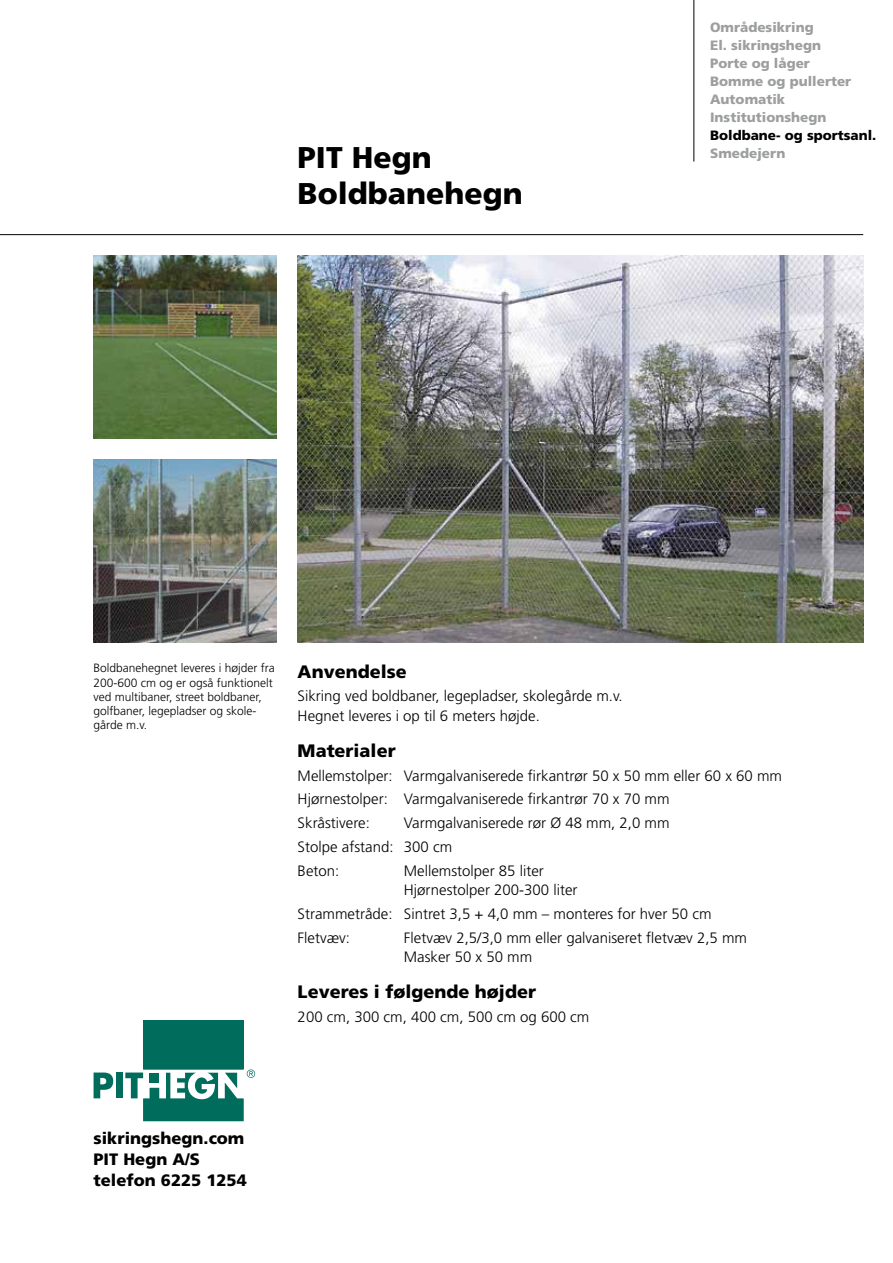
<style>
.page{position:relative;width:893px;height:1263px;background:#fff}
.page>*{position:absolute;margin:0;border:0;box-sizing:border-box;transform-origin:0 0}
.t1{font:900 30px/36px "Frutiger LT";color:#000}
.t2{font:900 18px "Frutiger";color:#000}
.t3{font:900 16.5px/21px "Frutiger";color:#000}
.t4{font:300 15px/23.7px "Frutiger";color:#000}
.t5{font:900 13.5px/18px "Frutiger";color:#9c9e9f}
.t6{font:900 13.5px "Frutiger";color:#000}
.t7{font:300 12px/14.2px "Frutiger";color:#000}
</style>
<div class="page">
<svg style="left:94px;top:1072px;width:19px;height:26px"></svg>
<div style="left:116px;top:1072px;width:7px;height:26px;background:#006d5c"></div>
<div style="left:143px;top:1020px;width:101px;height:49px;background:#006d5c"></div>
<svg style="left:125px;top:1069px;width:130px;height:52px"></svg>
<hr style="left:0;top:234px;width:863px;height:1px;background:#000">
<hr style="left:693px;top:0;width:1px;height:162px;background:#000">
<img style="left:94px;top:459px;width:182px;height:183px">
<img style="left:94px;top:255px;width:182px;height:183px">
<img style="left:298px;top:255px;width:565px;height:387px">
<h1 class="t1" style="left:298px;top:140px;width:227px">PIT Hegn<br>Boldbanehegn</h1>
<p class="t5" style="left:710px;top:18px;width:143px">Områdesikring<br>El. sikringshegn<br>Porte og låger<br>Bomme og pullerter<br>Automatik<br>Institutionshegn</p>
<p class="t6" style="left:710px;top:127px;width:168px">Boldbane- og sportsanl.</p>
<p class="t5" style="left:710px;top:144px;width:77px">Smedejern</p>
<p class="t7" style="left:94px;top:661px;width:183px">Boldbanehegnet leveres i højder fra<br>200-600 cm og er også funktionelt ved multibaner, street boldbaner, golfbaner, legepladser og skole&shy;gårde m.v.</p>
<p class="t2" style="left:298px;top:660px;width:111px">Anvendelse</p>
<p class="t4" style="left:298px;top:687px;width:327px;line-height:19.5px">Sikring ved boldbaner, legepladser, skolegårde m.v.<br>Hegnet leveres i op til 6 meters højde.</p>
<p class="t2" style="left:298px;top:740px;width:99px">Materialer</p>
<p class="t4" style="left:298px;top:764px;width:486px">Mellemstolper: Varmgalvaniserede firkantrør 50 x 50 mm eller 60 x 60 mm<br>Hjørnestolper: Varmgalvaniserede firkantrør 70 x 70 mm<br>Skråstivere:</p>
<p class="t4" style="left:298px;top:811px;width:373px;text-indent:106px">Varmgalvaniserede rør Ø 48 mm, 2,0 mm<br>Stolpe afstand: 300 cm<br>Beton:</p>
<p class="t4" style="left:404px;top:861px;width:175px;line-height:19.5px">Mellemstolper 85 liter<br>Hjørnestolper 200-300 liter</p>
<p class="t4" style="left:298px;top:902px;width:415px">Strammetråde: Sintret 3,5 + 4,0 mm – monteres for hver 50 cm<br>Fletvæv:</p>
<p class="t4" style="left:404px;top:928px;width:345px;line-height:19.5px">Fletvæv 2,5/3,0 mm eller galvaniseret fletvæv 2,5 mm<br>Masker 50 x 50 mm</p>
<p class="t2" style="left:298px;top:981px;width:240px">Leveres i følgende højder</p>
<p class="t4" style="left:298px;top:1005px;width:293px">200 cm, 300 cm, 400 cm, 500 cm og 600 cm</p>
<p class="t3" style="left:94px;top:1128px;width:155px">sikringshegn.com<br>PIT Hegn A/S telefon 6225 1254</p>
</div>
